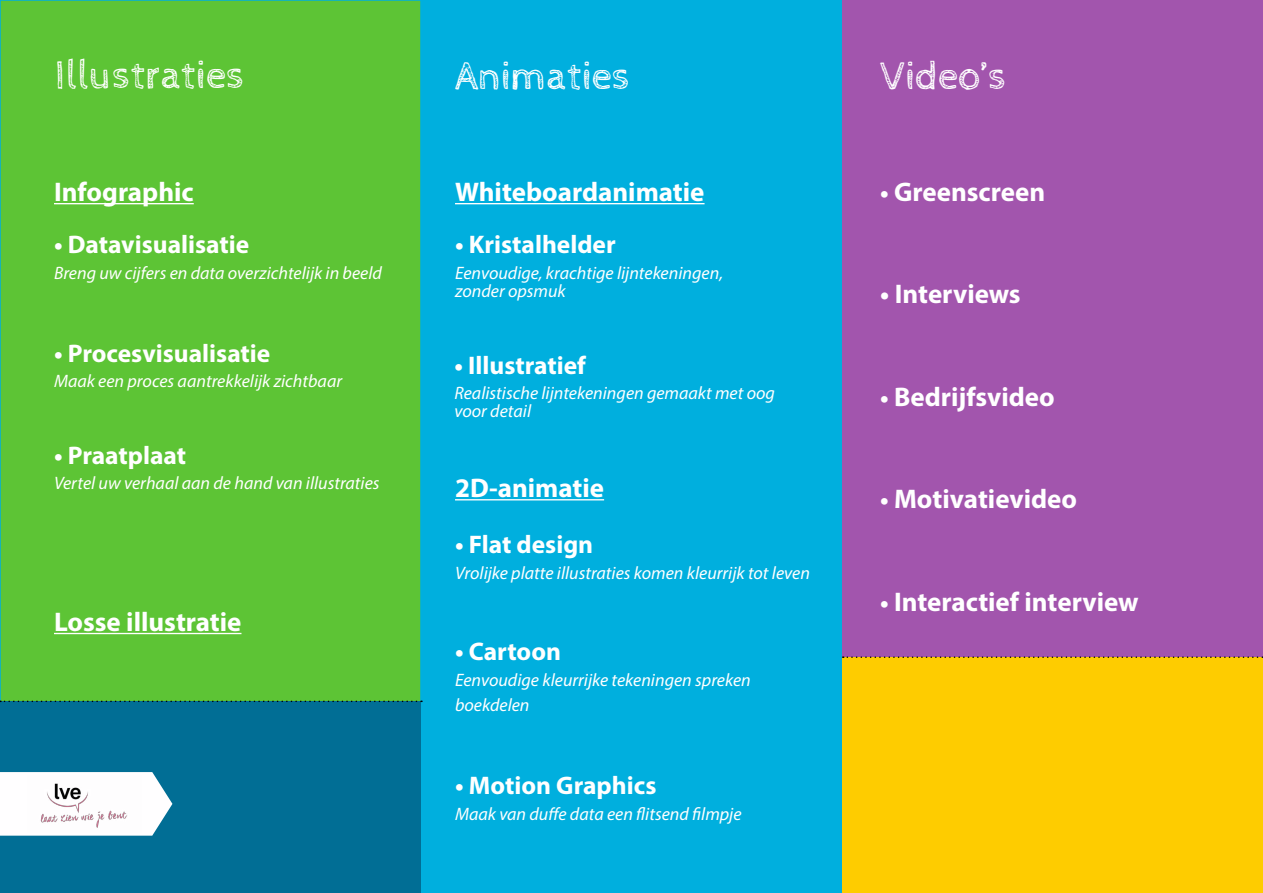
<style>
.page{position:relative;width:1263px;height:893px;background:#fff}
.page>*{position:absolute;margin:0;border:0;box-sizing:border-box;transform-origin:0 0}
.t1{font:40.5px "Cabin Sketch";color:#fff}
.t2{font:700 27px "Myriad Pro";color:#fff}
.t3{font:700 25.5px "Myriad Pro";color:#fff}
.t4{font:italic 18px/18px "Myriad Pro";color:#fff}
.s1{font-size:25.5px}
</style>
<div class="page">
<div style="left:842px;top:657px;width:421px;height:236px;background:#fecc00"></div>
<div style="left:0;top:0;width:421px;height:893px;background:#5dc435"></div>
<div style="left:421px;top:0;width:421px;height:893px;background:#00afde"></div>
<div style="left:842px;top:0;width:421px;height:657px;background:#a255ad"></div>
<div style="left:0;top:702px;width:421px;height:191px;background:#016e95"></div>
<svg style="left:0;top:701px;width:422px;height:1px"></svg>
<svg style="left:843px;top:656px;width:420px;height:2px"></svg>
<hr style="left:54px;top:203px;width:140px;height:1px;background:#fff">
<hr style="left:455px;top:203px;width:249px;height:1px;background:#fff">
<hr style="left:455px;top:499px;width:149px;height:1px;background:#fff">
<hr style="left:54px;top:633px;width:187px;height:1px;background:#fff">
<svg style="left:0;top:772px;width:172px;height:64px;background:#d7e7ee"></svg>
<img style="left:27px;top:775px;width:115px;height:58px">
<h1 class="t1" style="left:55px;top:53px;width:191px">Illustraties</h1>
<h1 class="t1" style="left:455px;top:54px;width:177px">Animaties</h1>
<h1 class="t1" style="left:880px;top:54px;width:128px">Video’s</h1>
<h2 class="t2" style="left:54px;top:174px;width:141px">Infographic</h2>
<h2 class="t2" style="left:455px;top:174px;width:251px">Whiteboardanimatie</h2>
<h3 class="t3" style="left:54px;top:228px;width:197px">• Datavisualisatie</h3>
<p class="t4" style="left:54px;top:263px;width:329px">Breng uw cijfers en data overzichtelijk in beeld</p>
<h3 class="t3" style="left:54px;top:336px;width:218px">• Procesvisualisatie</h3>
<p class="t4" style="left:54px;top:372px;width:290px">Maak een proces aantrekkelijk zichtbaar</p>
<h3 class="t3" style="left:54px;top:438px;width:134px">• Praatplaat</h3>
<p class="t4" style="left:54px;top:474px;width:327px">Vertel uw verhaal aan de hand van illustraties</p>
<h2 class="t2" style="left:54px;top:604px;width:189px">Losse illustratie</h2>
<h3 class="t3" style="left:455px;top:228px;width:162px">• Kristalhelder</h3>
<p class="t4" style="left:455px;top:263px;width:270px">Eenvoudige, krachtige lijntekeningen, zonder opsmuk</p>
<h3 class="t3" style="left:454px;top:348px;width:133px">• Illustratief</h3>
<p class="t4" style="left:454px;top:384px;width:322px">Realistische lijntekeningen gemaakt met oog voor detail</p>
<h2 class="t2" style="left:455px;top:470px;width:151px">2D-animatie</h2>
<h3 class="t3" style="left:455px;top:528px;width:140px">• Flat design</h3>
<p class="t4" style="left:455px;top:564px;width:356px">Vrolijke platte illustraties komen kleurrijk tot leven</p>
<h3 class="t3" style="left:455px;top:635px;width:108px">• Cartoon</h3>
<p class="t4" style="left:455px;top:666px;width:297px;line-height:25.5px">Eenvoudige kleurrijke tekeningen spreken boekdelen</p>
<h3 class="t3" style="left:455px;top:769px;width:203px">• Motion Graphics</h3>
<p class="t4" style="left:455px;top:804px;width:288px">Maak van duffe data een flitsend filmpje</p>
<h2 class="t2" style="left:880px;top:174px;width:166px"><span class="s1">•</span> Greenscreen</h2>
<h2 class="t2" style="left:880px;top:277px;width:142px">• Interviews</h2>
<h2 class="t2" style="left:880px;top:379px;width:176px"><span class="s1">•</span> Bedrijfsvideo</h2>
<h2 class="t2" style="left:880px;top:482px;width:198px"><span class="s1">•</span> Motivatievideo</h2>
<h2 class="t2" style="left:880px;top:584px;width:260px"><span class="s1">•</span> Interactief interview</h2>
</div>
